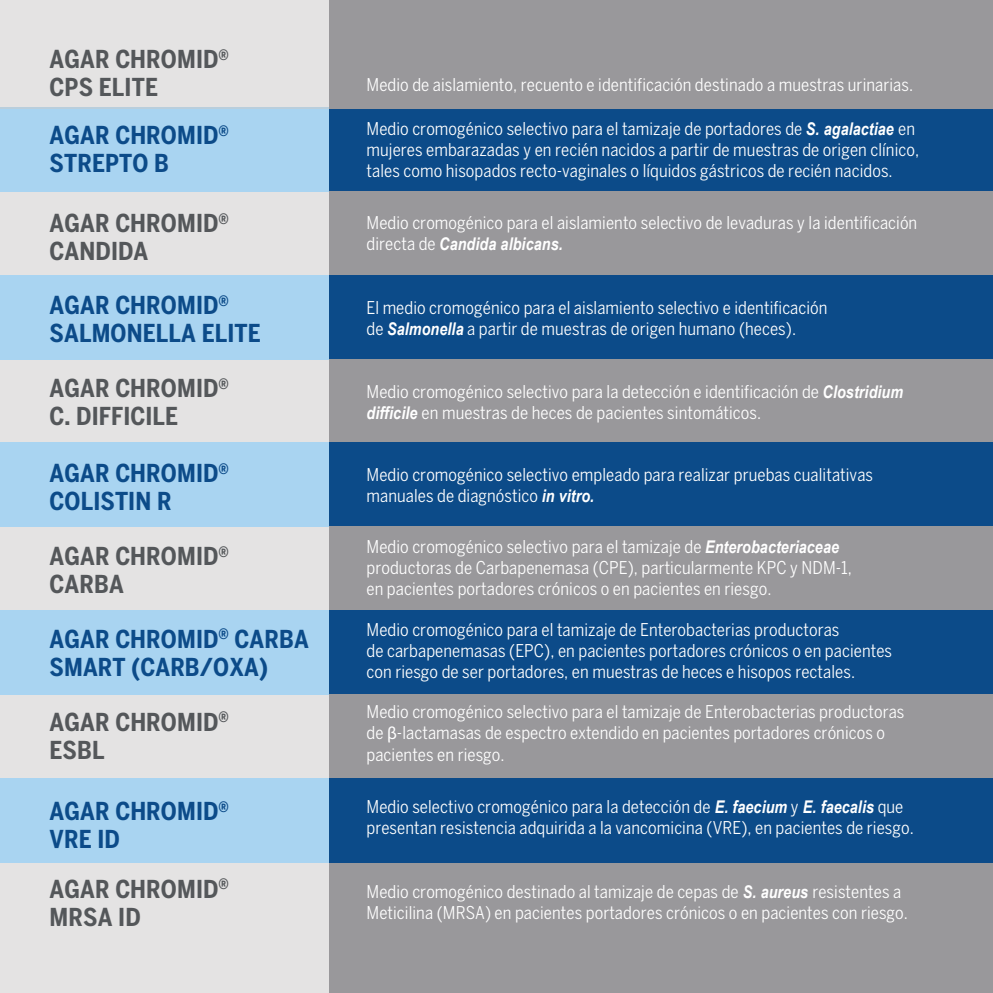
<style>
.page{position:relative;width:993px;height:993px;background:#fff}
.page>*{position:absolute;margin:0;border:0;box-sizing:border-box;transform-origin:0 0}
.t1{font:700 condensed 24.5px/28px "Benton Sans";letter-spacing:.005em;color:#0c4b89}
.t2{font:700 condensed 24.5px/28px "Benton Sans";letter-spacing:.005em;color:#54575a}
.t3{font:condensed 17.5px/21px "Benton Sans";letter-spacing:.005em;color:#fff}
.t4{font:italic 700 17.5px "Arial Narrow";letter-spacing:.005em;color:#fff}
.s1{font-family:"Arial Narrow";font-weight:700;font-style:italic;font-stretch:normal}
.s2{font-family:"Benton Sans";font-weight:400;font-style:normal;font-stretch:condensed}
.s3{font-family:"Myriad Pro";font-stretch:normal}
</style>
<div class="page">
<div style="left:0;top:862px;width:329px;height:130px;background:#e4e3e3"></div>
<div style="left:0;top:191px;width:329px;height:84px;background:#e4e3e3"></div>
<div style="left:0;top:359px;width:329px;height:84px;background:#e4e3e3"></div>
<div style="left:0;top:526px;width:329px;height:84px;background:#e4e3e3"></div>
<div style="left:0;top:694px;width:329px;height:84px;background:#e4e3e3"></div>
<div style="left:0;top:275px;width:329px;height:84px;background:#a9d4f1"></div>
<div style="left:0;top:107px;width:329px;height:84px;background:#a9d4f1"></div>
<div style="left:0;top:442px;width:329px;height:85px;background:#a9d4f1"></div>
<div style="left:0;top:610px;width:329px;height:84px;background:#a9d4f1"></div>
<div style="left:0;top:778px;width:329px;height:84px;background:#a9d4f1"></div>
<div style="left:329px;top:862px;width:663px;height:130px;background:#99989b"></div>
<div style="left:329px;top:108px;width:663px;height:84px;background:#0c4b89"></div>
<div style="left:0;top:0;width:329px;height:108px;background:#e4e3e3"></div>
<div style="left:329px;top:0;width:663px;height:108px;background:#99989b"></div>
<div style="left:329px;top:191px;width:663px;height:84px;background:#99989b"></div>
<div style="left:329px;top:275px;width:663px;height:84px;background:#0c4b89"></div>
<div style="left:329px;top:359px;width:663px;height:84px;background:#99989b"></div>
<div style="left:329px;top:442px;width:663px;height:85px;background:#0c4b89"></div>
<div style="left:329px;top:526px;width:663px;height:84px;background:#99989b"></div>
<div style="left:329px;top:610px;width:663px;height:84px;background:#0c4b89"></div>
<div style="left:329px;top:694px;width:663px;height:84px;background:#99989b"></div>
<div style="left:329px;top:778px;width:663px;height:84px;background:#0c4b89"></div>
<h1 class="t2" style="left:50px;top:45px;width:181px">AGAR CHROMID<sup>®<br></sup>CPS ELITE</h1>
<h1 class="t1" style="left:50px;top:121px;width:181px">AGAR CHROMID<sup>®<br></sup>STREPTO B</h1>
<p class="t3" style="left:366px;top:74px;width:548px">Medio de aislamiento, recuento e identificación destinado a muestras urinarias.</p>
<p class="t3" style="left:366px;top:118px;width:554px">Medio cromogénico selectivo para el tamizaje de portadores de <span class="s1">S. agalactiae</span> en mujeres embarazadas y en recién nacidos a partir de muestras de origen clínico, tales como hisopados recto-vaginales o líquidos gástricos de recién nacidos.</p>
<h1 class="t2" style="left:50px;top:208px;width:181px">AGAR CHROMID<sup>®<br></sup>CANDIDA</h1>
<p class="t3" style="left:366px;top:212px;width:552px">Medio cromogénico para el aislamiento selectivo de levaduras y la identificación</p>
<p class="t4" style="left:366px;top:230px;width:198px"><span class="s2">directa de</span> Candida albicans.</p>
<h1 class="t1" style="left:50px;top:291px;width:212px">AGAR CHROMID<sup>®<br></sup>SALMONELLA ELITE</h1>
<h1 class="t2" style="left:50px;top:374px;width:181px">AGAR CHROMID<sup>®<br></sup>C. DIFFICILE</h1>
<h1 class="t1" style="left:50px;top:458px;width:181px">AGAR CHROMID<sup>®<br></sup>COLISTIN R</h1>
<h1 class="t2" style="left:50px;top:541px;width:181px">AGAR CHROMID<sup>®<br></sup>CARBA</h1>
<h1 class="t1" style="left:50px;top:624px;width:260px">AGAR CHROMID<sup>®</sup> CARBA<br>SMART (CARB/OXA)</h1>
<h1 class="t2" style="left:50px;top:707px;width:181px">AGAR CHROMID<sup>®<br></sup>ESBL</h1>
<h1 class="t1" style="left:50px;top:796px;width:181px">AGAR CHROMID<sup>®<br></sup>VRE ID</h1>
<h1 class="t2" style="left:50px;top:874px;width:181px">AGAR CHROMID<sup>®<br></sup>MRSA ID</h1>
<p class="t3" style="left:366px;top:296px;width:462px">El medio cromogénico para el aislamiento selectivo e identificación de <span class="s1">Salmonella</span> a partir de muestras de origen humano (heces).</p>
<p class="t3" style="left:366px;top:380px;width:538px">Medio cromogénico selectivo para la detección e identificación de <span class="s1">Clostridium difficile</span> en muestras de heces de pacientes sintomáticos.</p>
<p class="t3" style="left:366px;top:463px;width:508px">Medio cromogénico selectivo empleado para realizar pruebas cualitativas manuales de diagnóstico <span class="s1">in vitro.</span></p>
<p class="t3" style="left:366px;top:535px;width:487px">Medio cromogénico selectivo para el tamizaje de <span class="s1">Enterobacteriaceae </span>productoras de Carbapenemasa (CPE), particularmente KPC y NDM-1, en pacientes portadores crónicos o en pacientes en riesgo.</p>
<p class="t3" style="left:366px;top:618px;width:527px">Medio cromogénico para el tamizaje de Enterobacterias productoras<br>de carbapenemasas (EPC), en pacientes portadores crónicos o en pacientes con riesgo de ser portadores, en muestras de heces e hisopos rectales.</p>
<p class="t3" style="left:366px;top:701px;width:539px">Medio cromogénico selectivo para el tamizaje de Enterobacterias productoras de <span class="s3">β</span>-lactamasas de espectro extendido en pacientes portadores crónicos o pacientes en riesgo.</p>
<p class="t3" style="left:366px;top:795px;width:548px">Medio selectivo cromogénico para la detección de <span class="s1">E. faecium</span> y <span class="s1">E. faecalis</span> que presentan resistencia adquirida a la vancomicina (VRE), en pacientes de riesgo.</p>
<p class="t3" style="left:366px;top:880px;width:543px">Medio cromogénico destinado al tamizaje de cepas de <span class="s1">S. aureus</span> resistentes a<br>Meticilina (MRSA) en pacientes portadores crónicos o en pacientes con riesgo.</p>
</div>
